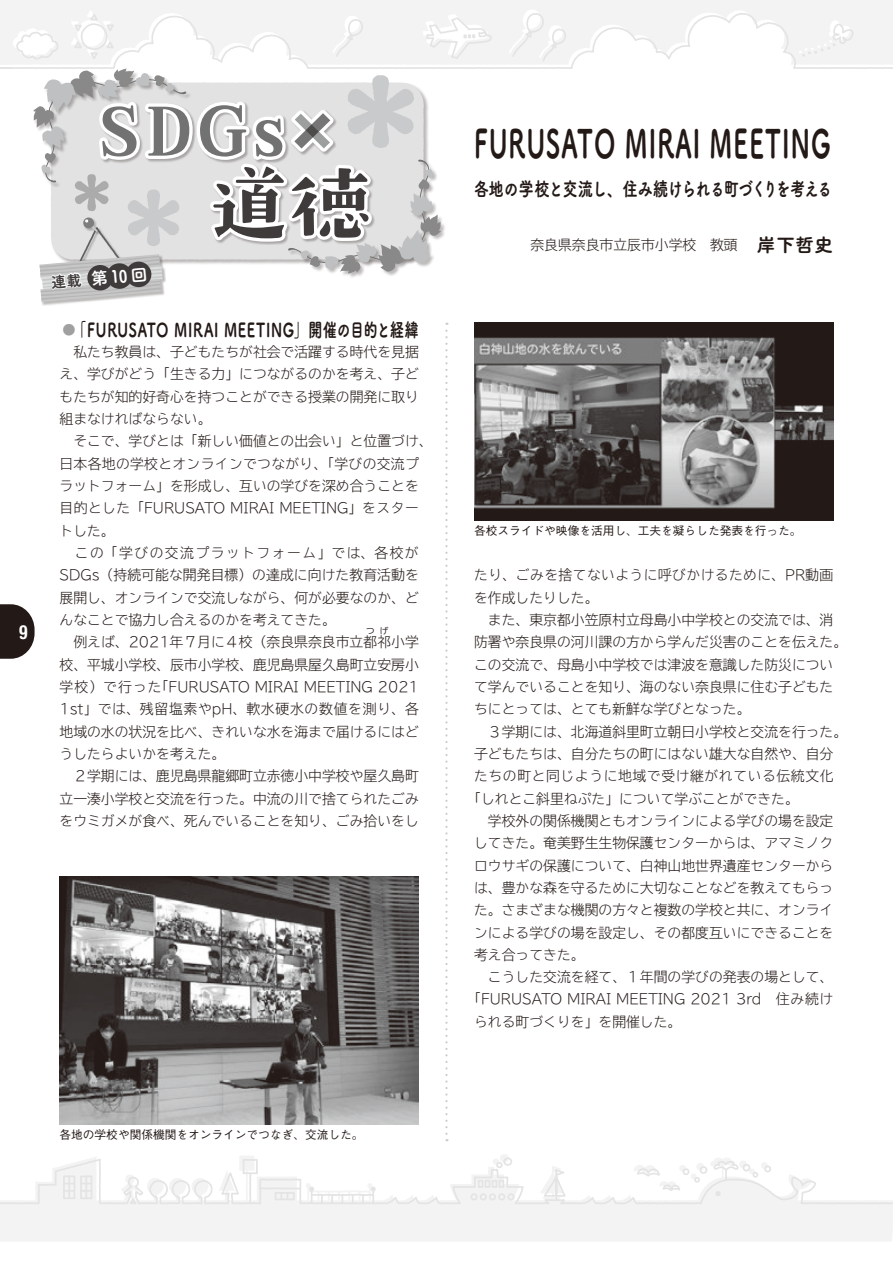
<style>
.page{position:relative;width:893px;height:1263px;background:#fff}
.page>*{position:absolute;margin:0;border:0;box-sizing:border-box;transform-origin:0 0}
.t1{font:38.85px "Tsuku A Rd Gothic Std E";letter-spacing:.05em;color:#231916;scale:.62 1}
.t2{font:19.2px "Tsuku A Rd Gothic Std E";letter-spacing:.05em;color:#231916;scale:.73 1}
.t3{font:19.2px "Tsuku A Rd Gothic Std E";letter-spacing:-.05em;color:#231916;scale:.78 1}
.t4{font:700 condensed 19.2px "Helvetica Rounded";color:#fff}
.t5{font:16.95px "Tsuku A Rd Gothic Std E";color:#fff}
.t6{font:300 13.8px/22.4px "TBUD Go Std Super";color:#231916}
.t7{font:300 13.8px "TBUD Go Std Super";letter-spacing:.03em;color:#231916}
.t8{font:300 13.8px "TBUD Go Std Super";letter-spacing:.04em;color:#231916}
.t9{font:500 11.7px "Gothic BBB Pro";color:#231916}
.t10{font:8.55px "TBUD Go Std";color:#231916}
.s1{font-size:15.3px}
.s2{font-family:"UD Shin Go NT Pr 6 N";font-weight:300;color:#a0a0a1}
.s3{font-family:"Tsuku A Rd Gothic Std E";font-weight:400;font-size:19.2px}
</style>
<div class="page">
<svg style="left:501px;top:1154px;width:7px;height:3px"></svg>
<svg style="left:0;top:1157px;width:893px;height:84px"></svg>
<div style="left:493px;top:0;width:400px;height:12px;background:#f3f3f3"></div>
<svg style="left:493px;top:12px;width:400px;height:57px"></svg>
<svg style="left:507px;top:9px;width:60px;height:54px"></svg>
<svg style="left:799px;top:19px;width:56px;height:38px"></svg>
<svg style="left:445px;top:323px;width:3px;height:818px"></svg>
<div style="left:39px;top:227px;width:127px;height:78px;background:#231916;opacity:.3"></div>
<svg style="left:0;top:0;width:493px;height:302px"></svg>
<img style="left:60px;top:876px;width:359px;height:248px">
<img style="left:474px;top:323px;width:359px;height:198px">
<svg style="left:0;top:604px;width:35px;height:55px;background:#453d3a"></svg>
<h2 class="t4" style="left:19px;top:620px;width:11px">9</h2>
<p class="t5" style="left:50px;top:269px;width:98px;rotate:-5deg"><span class="s1">連載</span> 第10回</p>
<h2 class="t2" style="left:60px;top:315px;width:494px"><span class="s2">⃝</span>「FURUSATO MIRAI MEETING」開催の目的と経緯</h2>
<p class="t6" style="left:60px;top:340px;width:375px">　私たち教員は、子どもたちが社会で活躍する時代を見据え、学びがどう「生きる力」につながるのかを考え、子どもたちが知的好奇心を持つことができる授業の開発に取り組まなければならない。<br>　そこで、学びとは「新しい価値との出会い」と位置づけ、日本各地の学校とオンラインでつながり、「学びの交流プラットフォーム」を形成し、互いの学びを深め合うことを目的とした「FURUSATO MIRAI MEETING」をスタートした。<br>　この「学びの交流プラットフォーム」では、各校が<br>SDGs（持続可能な開発目標）の達成に向けた教育活動を展開し、オンラインで交流しながら、何が必要なのか、どんなことで協力し合えるのかを考えてきた。<br>　例えば、2021年７月に４校（奈良県奈良市立都祁小学</p>
<p class="t10" style="left:366px;top:624px;width:10px">つ</p>
<p class="t10" style="left:380px;top:624px;width:10px">げ</p>
<p class="t6" style="left:60px;top:653px;width:361px">校、平城小学校、辰市小学校、鹿児島県屋久島町立安房小学校）で行った「FURUSATO MIRAI MEETING 2021<br>1st」では、残留塩素やpH、軟水硬水の数値を測り、各地域の水の状況を比べ、きれいな水を海まで届けるにはどうしたらよいかを考えた。<br>　２学期には、鹿児島県龍郷町立赤徳小中学校や屋久島町立一湊小学校と交流を行った。中流の川で捨てられたごみをウミガメが食べ、死んでいることを知り、ごみ拾いをし</p>
<p class="t9" style="left:60px;top:1125px;width:306px">各地の学校や関係機関をオンラインでつなぎ、交流した。</p>
<h1 class="t1" style="left:474px;top:113px;width:577px">FURUSATO MIRAI MEETING</h1>
<h2 class="t3" style="left:474px;top:174px;width:460px">各地の学校と交流し、住み続けられる町づくりを考える</h2>
<p class="t6" style="left:530px;top:233px;width:304px">奈良県奈良市立辰市小学校　教頭<span class="s3">　岸下哲史</span></p>
<p class="t9" style="left:474px;top:521px;width:329px">各校スライドや映像を活用し、工夫を凝らした発表を行った。</p>
<p class="t7" style="left:474px;top:564px;width:361px">たり、ごみを捨てないように呼びかけるために、PR動画</p>
<p class="t6" style="left:474px;top:586px;width:126px">を作成したりした。</p>
<p class="t6" style="left:474px;top:608px;width:361px">　また、東京都小笠原村立母島小中学校との交流では、消</p>
<p class="t6" style="left:474px;top:631px;width:375px">防署や奈良県の河川課の方から学んだ災害のことを伝えた。</p>
<p class="t6" style="left:474px;top:653px;width:361px">この交流で、母島小中学校では津波を意識した防災につい</p>
<p class="t6" style="left:474px;top:675px;width:361px">て学んでいることを知り、海のない奈良県に住む子どもた</p>
<p class="t6" style="left:474px;top:697px;width:278px">ちにとっては、とても新鮮な学びとなった。</p>
<p class="t6" style="left:474px;top:720px;width:375px">　３学期には、北海道斜里町立朝日小学校と交流を行った。</p>
<p class="t6" style="left:474px;top:742px;width:361px">子どもたちは、自分たちの町にはない雄大な自然や、自分</p>
<p class="t8" style="left:474px;top:765px;width:361px">たちの町と同じように地域で受け継がれている伝統文化</p>
<p class="t6" style="left:467px;top:787px;width:333px">「しれとこ斜里ねぷた」について学ぶことができた。</p>
<p class="t6" style="left:474px;top:809px;width:361px">　学校外の関係機関ともオンラインによる学びの場を設定</p>
<p class="t6" style="left:474px;top:831px;width:361px">してきた。奄美野生生物保護センターからは、アマミノク</p>
<p class="t6" style="left:474px;top:854px;width:361px">ロウサギの保護について、白神山地世界遺産センターから</p>
<p class="t6" style="left:474px;top:876px;width:361px">は、豊かな森を守るために大切なことなどを教えてもらっ</p>
<p class="t6" style="left:474px;top:898px;width:361px">た。さまざまな機関の方々と複数の学校と共に、オンライ</p>
<p class="t6" style="left:474px;top:921px;width:361px">ンによる学びの場を設定し、その都度互いにできることを</p>
<p class="t6" style="left:474px;top:943px;width:112px">考え合ってきた。</p>
<p class="t6" style="left:474px;top:965px;width:361px">　こうした交流を経て、１年間の学びの発表の場として、</p>
<p class="t6" style="left:467px;top:988px;width:368px">「FURUSATO MIRAI MEETING 2021 3rd　住み続け</p>
<p class="t6" style="left:474px;top:1010px;width:209px">られる町づくりを」を開催した。</p>
</div>
